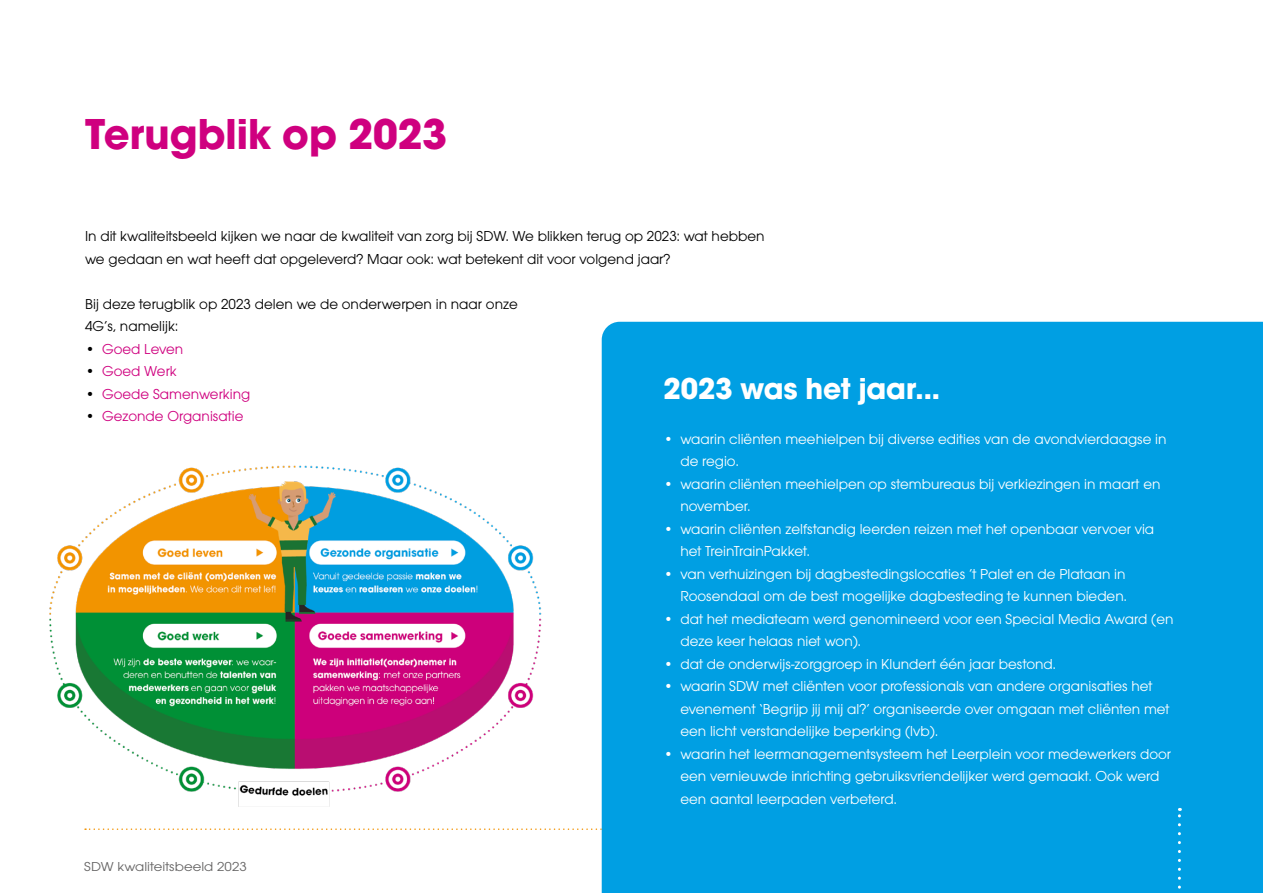
<style>
.page{position:relative;width:1263px;height:893px;background:#fff}
.page>*{position:absolute;margin:0;border:0;box-sizing:border-box;transform-origin:0 0}
.t1{font:700 45px "Avant Garde Gothic Itc T";color:#cf007f}
.t2{font:700 31.5px "Avant Garde Gothic Itc T";color:#fff}
.t3{font:15px/22.5px "Avant Garde Gothic Itc T";color:#fff}
.t4{font:15px/22.5px "Avant Garde Gothic Itc T";color:#000}
.t5{font:15px "Avant Garde Gothic Itc T";color:#cf007f}
.t6{font:13.5px "Avant Garde Gothic Itc T";color:#646363;scale:1.1 1}
.s1{color:#000}
</style>
<div class="page">
<div style="left:602px;top:322px;width:661px;height:486px;background:#009fe3"></div>
<img style="left:49px;top:465px;width:493px;height:342px">
<svg style="left:85px;top:808px;width:1178px;height:85px"></svg>
<h1 class="t1" style="left:85px;top:106px;width:364px">Terugblik op 2023</h1>
<p class="t4" style="left:85px;top:225px;width:681px">In dit kwaliteitsbeeld kijken we naar de kwaliteit van zorg bij SDW. We blikken terug op 2023: wat hebben we gedaan en wat heeft dat opgeleverd? Maar ook: wat betekent dit voor volgend jaar?</p>
<p class="t4" style="left:85px;top:292px;width:434px">Bij deze terugblik op 2023 delen we de onderwerpen in naar onze<br>4G’s, namelijk:</p>
<p class="t5" style="left:85px;top:340px;width:100px"><span class="s1">•</span> Goed Leven</p>
<p class="t5" style="left:85px;top:363px;width:93px"><span class="s1">•</span> Goed Werk</p>
<p class="t5" style="left:85px;top:385px;width:167px"><span class="s1">•</span> Goede Samenwerking</p>
<p class="t5" style="left:85px;top:408px;width:160px"><span class="s1">•</span> Gezonde Organisatie</p>
<h2 class="t2" style="left:663px;top:369px;width:261px">2023 was het jaar...</h2>
<p class="t3" style="left:680px;top:427px;width:488px;text-indent:-17px">• waarin cliënten meehielpen bij diverse edities van de avondvierdaagse in de regio.</p>
<p class="t3" style="left:680px;top:472px;width:482px;text-indent:-17px">• waarin cliënten meehielpen op stembureaus bij verkiezingen in maart en november.</p>
<p class="t3" style="left:680px;top:517px;width:475px;text-indent:-17px">• waarin cliënten zelfstandig leerden reizen met het openbaar vervoer via het TreinTrainPakket.</p>
<p class="t3" style="left:663px;top:562px;width:464px;text-align:right">• van verhuizingen bij dagbestedingslocaties ’t Palet en de Plataan in<br>Roosendaal om de best mogelijke dagbesteding te kunnen bieden.</p>
<p class="t3" style="left:680px;top:607px;width:495px;text-indent:-17px">• dat het mediateam werd genomineerd voor een Special Media Award (en deze keer helaas niet won).</p>
<p class="t3" style="left:663px;top:652px;width:392px">• dat de onderwijs-zorggroep in Klundert één jaar bestond.</p>
<p class="t3" style="left:680px;top:675px;width:491px;text-indent:-17px">• waarin SDW met cliënten voor professionals van andere organisaties het evenement ‘Begrijp jij mij al?’ organiseerde over omgaan met cliënten met een licht verstandelijke beperking (lvb).</p>
<p class="t3" style="left:680px;top:742px;width:492px;text-indent:-17px">• waarin het leermanagementsysteem het Leerplein voor medewerkers door een vernieuwde inrichting gebruiksvriendelijker werd gemaakt. Ook werd een aantal leerpaden verbeterd.</p>
<p class="t6" style="left:84px;top:859px;width:149px">SDW kwaliteitsbeeld 2023</p>
</div>
